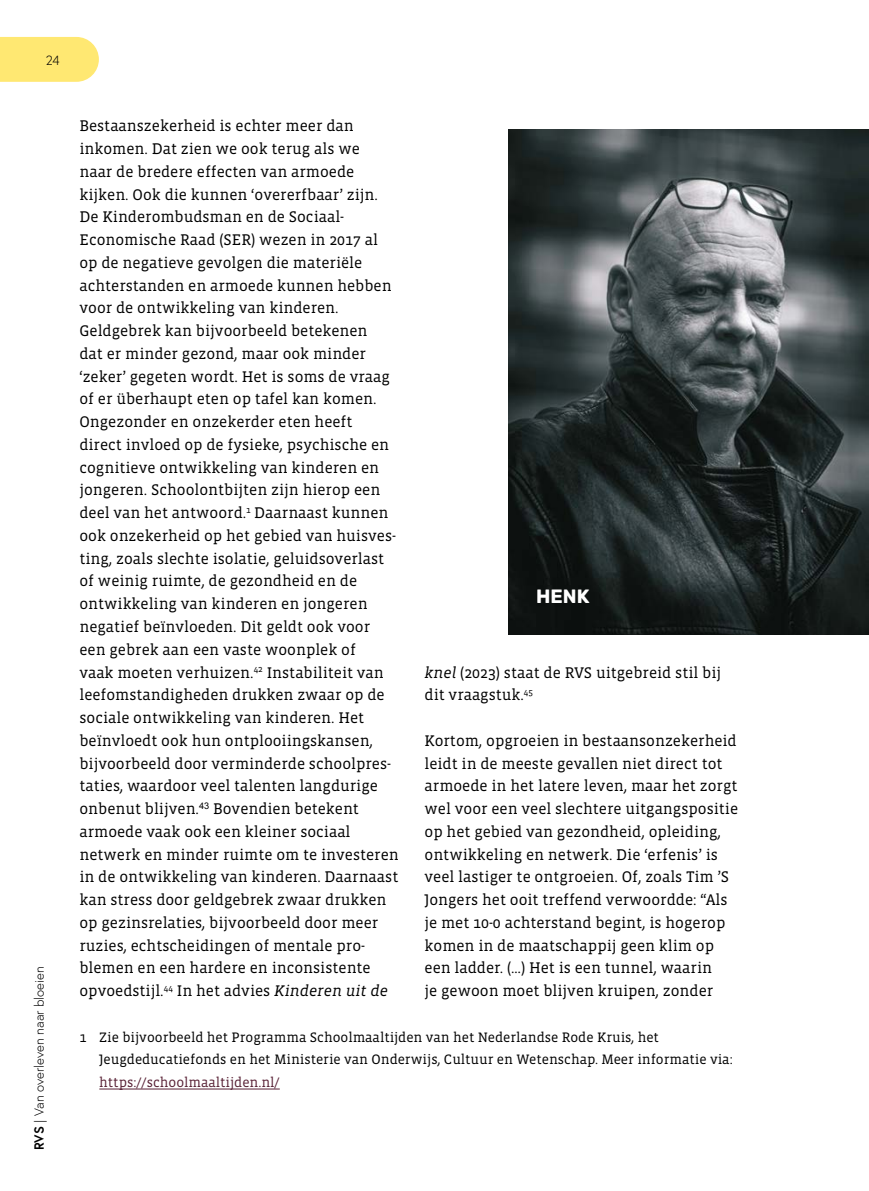
<style>
.page{position:relative;width:869px;height:1191px;background:#fff}
.page>*{position:absolute;margin:0;border:0;box-sizing:border-box;transform-origin:0 0}
.t1{font:700 19.25px "Rubik";color:#fff}
.body_text{font:15.75px/22.8px "Vista Slab OTCE";color:#000}
.body_text-2{font:14px/22.8px "Vista Slab OTCE";color:#000}
.t2{font:300 13.3px "Europa";color:#000}
.t3{font:300 13.12px "Europa";color:#000}
.s1{font-weight:700;font-size:13.3px}
.s2{font-style:italic}
.s3{color:#572034}
</style>
<div class="page">
<svg style="left:0;top:37px;width:99px;height:45px;background:#ffe979"></svg>
<hr style="left:99px;top:1088px;width:181px;height:1px;background:#572034">
<img style="left:508px;top:130px;width:360px;height:504px">
<hr style="left:868px;top:227px;width:1px;height:737px;background:#fd0">
<p class="t2" style="left:46px;top:52px;width:15px">24</p>
<p class="t3" style="left:31px;top:1150px;width:186px;rotate:-90deg"><span class="s1">RVS</span> | Van overleven naar bloeien</p>
<p class="body_text" style="left:79px;top:114px;width:321px">Bestaanszekerheid is echter meer dan inkomen. Dat zien we ook terug als we<br>naar de bredere effecten van armoede kijken. Ook die kunnen ‘overerfbaar’ zijn.<br>De Kinderombudsman en de Sociaal-Economische Raad (SER) wezen in 2017 al op de negatieve gevolgen die materiële achterstanden en armoede kunnen hebben voor de ontwikkeling van kinderen.<br>Geldgebrek kan bijvoorbeeld betekenen<br>dat er minder gezond, maar ook minder ‘zeker’ gegeten wordt. Het is soms de vraag of er überhaupt eten op tafel kan komen.<br>Ongezonder en onzekerder eten heeft direct invloed op de fysieke, psychische en cognitieve ontwikkeling van kinderen en jongeren. Schoolontbijten zijn hierop een deel van het antwoord.<sup>1</sup> Daarnaast kunnen ook onzekerheid op het gebied van huisves&shy;ting, zoals slechte isolatie, geluidsoverlast of weinig ruimte, de gezondheid en de ontwikkeling van kinderen en jongeren negatief beïnvloeden. Dit geldt ook voor een gebrek aan een vaste woonplek of<br>vaak moeten verhuizen.<sup>42</sup> Instabiliteit van leefomstandigheden drukken zwaar op de sociale ontwikkeling van kinderen. Het beïnvloedt ook hun ontplooiingskansen, bijvoorbeeld door verminderde schoolpres&shy;taties, waardoor veel talenten langdurige onbenut blijven.<sup>43</sup> Bovendien betekent armoede vaak ook een kleiner sociaal netwerk en minder ruimte om te investeren in de ontwikkeling van kinderen. Daarnaast kan stress door geldgebrek zwaar drukken op gezinsrelaties, bijvoorbeeld door meer ruzies, echtscheidingen of mentale pro&shy;blemen en een hardere en inconsistente opvoedstijl.<sup>44</sup> In het advies <span class="s2">Kinderen uit de</span></p>
<p class="body_text-2" style="left:99px;top:1025px;width:634px;text-indent:-20px">1 Zie bijvoorbeeld het Programma Schoolmaaltijden van het Nederlandse Rode Kruis, het<br>Jeugdeducatiefonds en het Ministerie van Onderwijs, Cultuur en Wetenschap. Meer informatie via: <span class="s3">https://schoolmaaltijden.nl/</span></p>
<p class="t1" style="left:536px;top:585px;width:55px">HENK</p>
<p class="body_text" style="left:424px;top:660px;width:298px"><span class="s2">knel</span> (2023) staat de RVS uitgebreid stil bij dit vraagstuk.<sup>45</sup></p>
<p class="body_text" style="left:424px;top:729px;width:315px">Kortom, opgroeien in bestaansonzekerheid leidt in de meeste gevallen niet direct tot armoede in het latere leven, maar het zorgt wel voor een veel slechtere uitgangspositie op het gebied van gezondheid, opleiding, ontwikkeling en netwerk. Die ‘erfenis’ is veel lastiger te ontgroeien. Of, zoals Tim ’S Jongers het ooit treffend verwoordde: “Als je met 10-0 achterstand begint, is hogerop komen in de maatschappij geen klim op een ladder. (…) Het is een tunnel, waarin<br>je gewoon moet blijven kruipen, zonder</p>
</div>
